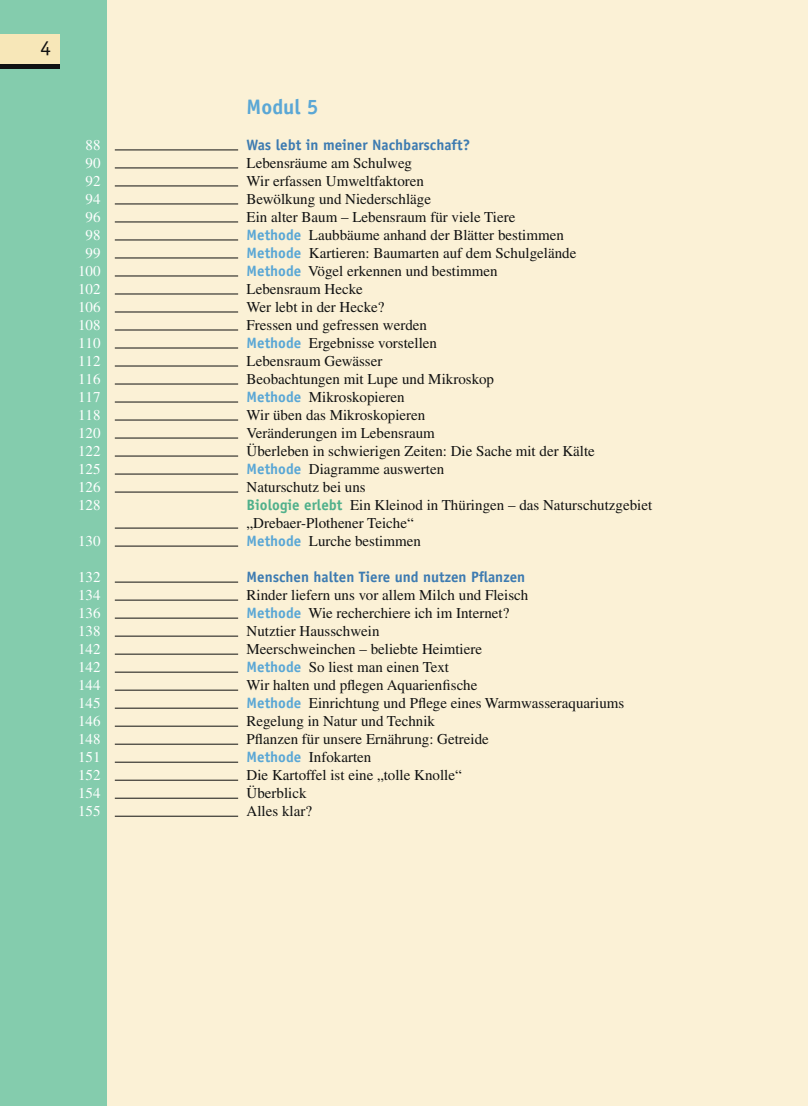
<style>
.page{position:relative;width:808px;height:1106px;background:#fbf1d6}
.page>*{position:absolute;margin:0;border:0;box-sizing:border-box;transform-origin:0 0}
._63_Physik_Inhalt_03{font:700 21px "Officina Sans Std";color:#5aa7d5}
._71_Pagina{font:21px "Officina Sans Std";color:#101111}
._62_Bio_Physik_Inhal{font:15px/18px "Times LT Std";color:#101111}
._62_Bio_Physik_Inhal-2{font:15px "Times LT Std";color:#fff}
._61_Physik_Inhalt_01{font:700 15px "Officina Sans Std";color:#3d7bb1}
._61_Physik_Inhalt_01-2{font:15px "Times LT Std";color:#fff}
.s1{font-family:"Officina Sans Std";font-weight:700;color:#5aa7d5}
.s2{font-family:"Officina Sans Std";font-weight:700;color:#50b08b}
</style>
<div class="page">
<div style="left:0;top:0;width:106px;height:1106px;background:#84ccad"></div>
<hr style="left:115px;top:150px;width:123px;height:1px;background:#101111">
<hr style="left:115px;top:168px;width:123px;height:1px;background:#101111">
<hr style="left:115px;top:186px;width:123px;height:1px;background:#101111">
<hr style="left:115px;top:204px;width:123px;height:1px;background:#101111">
<hr style="left:115px;top:222px;width:123px;height:1px;background:#101111">
<hr style="left:115px;top:240px;width:123px;height:1px;background:#101111">
<hr style="left:115px;top:258px;width:123px;height:1px;background:#101111">
<hr style="left:115px;top:276px;width:123px;height:1px;background:#101111">
<hr style="left:115px;top:294px;width:123px;height:1px;background:#101111">
<hr style="left:115px;top:312px;width:123px;height:1px;background:#101111">
<hr style="left:115px;top:330px;width:123px;height:1px;background:#101111">
<hr style="left:115px;top:348px;width:123px;height:1px;background:#101111">
<hr style="left:115px;top:366px;width:123px;height:1px;background:#101111">
<hr style="left:115px;top:384px;width:123px;height:1px;background:#101111">
<hr style="left:115px;top:402px;width:123px;height:1px;background:#101111">
<hr style="left:115px;top:420px;width:123px;height:1px;background:#101111">
<hr style="left:115px;top:438px;width:123px;height:1px;background:#101111">
<hr style="left:115px;top:456px;width:123px;height:1px;background:#101111">
<hr style="left:115px;top:474px;width:123px;height:1px;background:#101111">
<hr style="left:115px;top:492px;width:123px;height:1px;background:#101111">
<hr style="left:115px;top:528px;width:123px;height:1px;background:#101111">
<hr style="left:115px;top:546px;width:123px;height:1px;background:#101111">
<hr style="left:115px;top:582px;width:123px;height:1px;background:#101111">
<hr style="left:115px;top:600px;width:123px;height:1px;background:#101111">
<hr style="left:115px;top:618px;width:123px;height:1px;background:#101111">
<hr style="left:115px;top:636px;width:123px;height:1px;background:#101111">
<hr style="left:115px;top:654px;width:123px;height:1px;background:#101111">
<hr style="left:115px;top:672px;width:123px;height:1px;background:#101111">
<hr style="left:115px;top:690px;width:123px;height:1px;background:#101111">
<hr style="left:115px;top:708px;width:123px;height:1px;background:#101111">
<hr style="left:115px;top:726px;width:123px;height:1px;background:#101111">
<hr style="left:115px;top:744px;width:123px;height:1px;background:#101111">
<hr style="left:115px;top:762px;width:123px;height:1px;background:#101111">
<hr style="left:115px;top:780px;width:123px;height:1px;background:#101111">
<hr style="left:115px;top:798px;width:123px;height:1px;background:#101111">
<hr style="left:115px;top:816px;width:123px;height:1px;background:#101111">
<div style="left:0;top:34px;width:60px;height:30px;background:#f7e7b8"></div>
<hr style="left:0;top:64px;width:60px;height:4px;background:#101111">
<p class="_71_Pagina" style="left:41px;top:36px;width:12px">4</p>
<p class="_63_Physik_Inhalt_03" style="left:247px;top:93px;width:73px">Modul 5</p>
<p class="_61_Physik_Inhalt_01-2" style="left:86px;top:136px;width:16px">88</p>
<p class="_61_Physik_Inhalt_01" style="left:247px;top:135px;width:225px">Was lebt in meiner Nachbarschaft?</p>
<p class="_62_Bio_Physik_Inhal-2" style="left:86px;top:154px;width:16px">90</p>
<p class="_62_Bio_Physik_Inhal" style="left:247px;top:154px;width:167px">Lebensräume am Schulweg</p>
<p class="_62_Bio_Physik_Inhal-2" style="left:86px;top:172px;width:16px">92</p>
<p class="_62_Bio_Physik_Inhal" style="left:247px;top:172px;width:179px">Wir erfassen Umweltfaktoren</p>
<p class="_62_Bio_Physik_Inhal-2" style="left:86px;top:190px;width:16px">94</p>
<p class="_62_Bio_Physik_Inhal" style="left:247px;top:190px;width:186px">Bewölkung und Niederschläge</p>
<p class="_62_Bio_Physik_Inhal-2" style="left:86px;top:208px;width:16px">96</p>
<p class="_62_Bio_Physik_Inhal" style="left:247px;top:208px;width:270px">Ein alter Baum – Lebensraum für viele Tiere</p>
<p class="_62_Bio_Physik_Inhal-2" style="left:86px;top:226px;width:16px">98</p>
<p class="_62_Bio_Physik_Inhal" style="left:247px;top:226px;width:319px"><span class="s1">Methode</span> Laubbäume anhand der Blätter bestimmen</p>
<p class="_62_Bio_Physik_Inhal-2" style="left:86px;top:244px;width:16px">99</p>
<p class="_62_Bio_Physik_Inhal" style="left:247px;top:244px;width:331px"><span class="s1">Methode</span> Kartieren: Baumarten auf dem Schulgelände</p>
<p class="_62_Bio_Physik_Inhal-2" style="left:78px;top:262px;width:24px">100</p>
<p class="_62_Bio_Physik_Inhal" style="left:247px;top:262px;width:253px"><span class="s1">Methode</span> Vögel erkennen und bestimmen</p>
<p class="_62_Bio_Physik_Inhal-2" style="left:78px;top:280px;width:24px">102</p>
<p class="_62_Bio_Physik_Inhal" style="left:247px;top:280px;width:118px">Lebensraum Hecke</p>
<p class="_62_Bio_Physik_Inhal-2" style="left:78px;top:298px;width:24px">106</p>
<p class="_62_Bio_Physik_Inhal" style="left:247px;top:298px;width:139px">Wer lebt in der Hecke?</p>
<p class="_62_Bio_Physik_Inhal-2" style="left:78px;top:316px;width:24px">108</p>
<p class="_62_Bio_Physik_Inhal" style="left:247px;top:316px;width:182px">Fressen und gefressen werden</p>
<p class="_62_Bio_Physik_Inhal-2" style="left:78px;top:334px;width:24px">110</p>
<p class="_62_Bio_Physik_Inhal" style="left:247px;top:334px;width:192px"><span class="s1">Methode</span> Ergebnisse vorstellen</p>
<p class="_62_Bio_Physik_Inhal-2" style="left:78px;top:352px;width:24px">112</p>
<p class="_62_Bio_Physik_Inhal" style="left:247px;top:352px;width:137px">Lebensraum Gewässer</p>
<p class="_62_Bio_Physik_Inhal-2" style="left:78px;top:370px;width:24px">116</p>
<p class="_62_Bio_Physik_Inhal" style="left:247px;top:370px;width:249px">Beobachtungen mit Lupe und Mikroskop</p>
<p class="_62_Bio_Physik_Inhal-2" style="left:78px;top:388px;width:24px">117</p>
<p class="_62_Bio_Physik_Inhal" style="left:247px;top:388px;width:159px"><span class="s1">Methode</span> Mikroskopieren</p>
<p class="_62_Bio_Physik_Inhal-2" style="left:78px;top:406px;width:24px">118</p>
<p class="_62_Bio_Physik_Inhal" style="left:247px;top:406px;width:180px">Wir üben das Mikroskopieren</p>
<p class="_62_Bio_Physik_Inhal-2" style="left:78px;top:424px;width:24px">120</p>
<p class="_62_Bio_Physik_Inhal" style="left:247px;top:424px;width:190px">Veränderungen im Lebensraum</p>
<p class="_62_Bio_Physik_Inhal-2" style="left:78px;top:442px;width:24px">122</p>
<p class="_62_Bio_Physik_Inhal" style="left:247px;top:442px;width:350px">Überleben in schwierigen Zeiten: Die Sache mit der Kälte</p>
<p class="_62_Bio_Physik_Inhal-2" style="left:78px;top:460px;width:24px">125</p>
<p class="_62_Bio_Physik_Inhal" style="left:247px;top:460px;width:199px"><span class="s1">Methode</span> Diagramme auswerten</p>
<p class="_62_Bio_Physik_Inhal-2" style="left:78px;top:478px;width:24px">126</p>
<p class="_62_Bio_Physik_Inhal" style="left:247px;top:478px;width:121px">Naturschutz bei uns</p>
<p class="_62_Bio_Physik_Inhal-2" style="left:78px;top:496px;width:24px">128</p>
<p class="_62_Bio_Physik_Inhal" style="left:247px;top:496px;width:407px"><span class="s2">Biologie erlebt</span> Ein Kleinod in Thüringen – das Naturschutzgebiet „Drebaer-Plothener Teiche“</p>
<p class="_62_Bio_Physik_Inhal-2" style="left:78px;top:532px;width:24px">130</p>
<p class="_62_Bio_Physik_Inhal" style="left:247px;top:532px;width:176px"><span class="s1">Methode</span> Lurche bestimmen</p>
<p class="_61_Physik_Inhalt_01-2" style="left:78px;top:568px;width:24px">132</p>
<p class="_61_Physik_Inhalt_01" style="left:247px;top:567px;width:280px">Menschen halten Tiere und nutzen Pflanzen</p>
<p class="_62_Bio_Physik_Inhal-2" style="left:78px;top:586px;width:24px">134</p>
<p class="_62_Bio_Physik_Inhal" style="left:247px;top:586px;width:283px">Rinder liefern uns vor allem Milch und Fleisch</p>
<p class="_62_Bio_Physik_Inhal-2" style="left:78px;top:604px;width:24px">136</p>
<p class="_62_Bio_Physik_Inhal" style="left:247px;top:604px;width:264px"><span class="s1">Methode</span> Wie recherchiere ich im Internet?</p>
<p class="_62_Bio_Physik_Inhal-2" style="left:78px;top:622px;width:24px">138</p>
<p class="_62_Bio_Physik_Inhal" style="left:247px;top:622px;width:134px">Nutztier Hausschwein</p>
<p class="_62_Bio_Physik_Inhal-2" style="left:78px;top:640px;width:24px">142</p>
<p class="_62_Bio_Physik_Inhal" style="left:247px;top:640px;width:237px">Meerschweinchen – beliebte Heimtiere</p>
<p class="_62_Bio_Physik_Inhal-2" style="left:78px;top:658px;width:24px">142</p>
<p class="_62_Bio_Physik_Inhal" style="left:247px;top:658px;width:204px"><span class="s1">Methode</span> So liest man einen Text</p>
<p class="_62_Bio_Physik_Inhal-2" style="left:78px;top:676px;width:24px">144</p>
<p class="_62_Bio_Physik_Inhal" style="left:247px;top:676px;width:232px">Wir halten und pflegen Aquarienfische</p>
<p class="_62_Bio_Physik_Inhal-2" style="left:78px;top:694px;width:24px">145</p>
<p class="_62_Bio_Physik_Inhal" style="left:247px;top:694px;width:379px"><span class="s1">Methode</span> Einrichtung und Pflege eines Warmwasseraquariums</p>
<p class="_62_Bio_Physik_Inhal-2" style="left:78px;top:712px;width:24px">146</p>
<p class="_62_Bio_Physik_Inhal" style="left:247px;top:712px;width:190px">Regelung in Natur und Technik</p>
<p class="_62_Bio_Physik_Inhal-2" style="left:78px;top:730px;width:24px">148</p>
<p class="_62_Bio_Physik_Inhal" style="left:247px;top:730px;width:244px">Pflanzen für unsere Ernährung: Getreide</p>
<p class="_62_Bio_Physik_Inhal-2" style="left:78px;top:748px;width:24px">151</p>
<p class="_62_Bio_Physik_Inhal" style="left:247px;top:748px;width:126px"><span class="s1">Methode</span> Infokarten</p>
<p class="_62_Bio_Physik_Inhal-2" style="left:78px;top:766px;width:24px">152</p>
<p class="_62_Bio_Physik_Inhal" style="left:247px;top:766px;width:216px">Die Kartoffel ist eine „tolle Knolle“</p>
<p class="_62_Bio_Physik_Inhal-2" style="left:78px;top:784px;width:24px">154</p>
<p class="_62_Bio_Physik_Inhal" style="left:247px;top:784px;width:61px">Überblick</p>
<p class="_62_Bio_Physik_Inhal-2" style="left:78px;top:802px;width:24px">155</p>
<p class="_62_Bio_Physik_Inhal" style="left:247px;top:802px;width:67px">Alles klar?</p>
</div>
